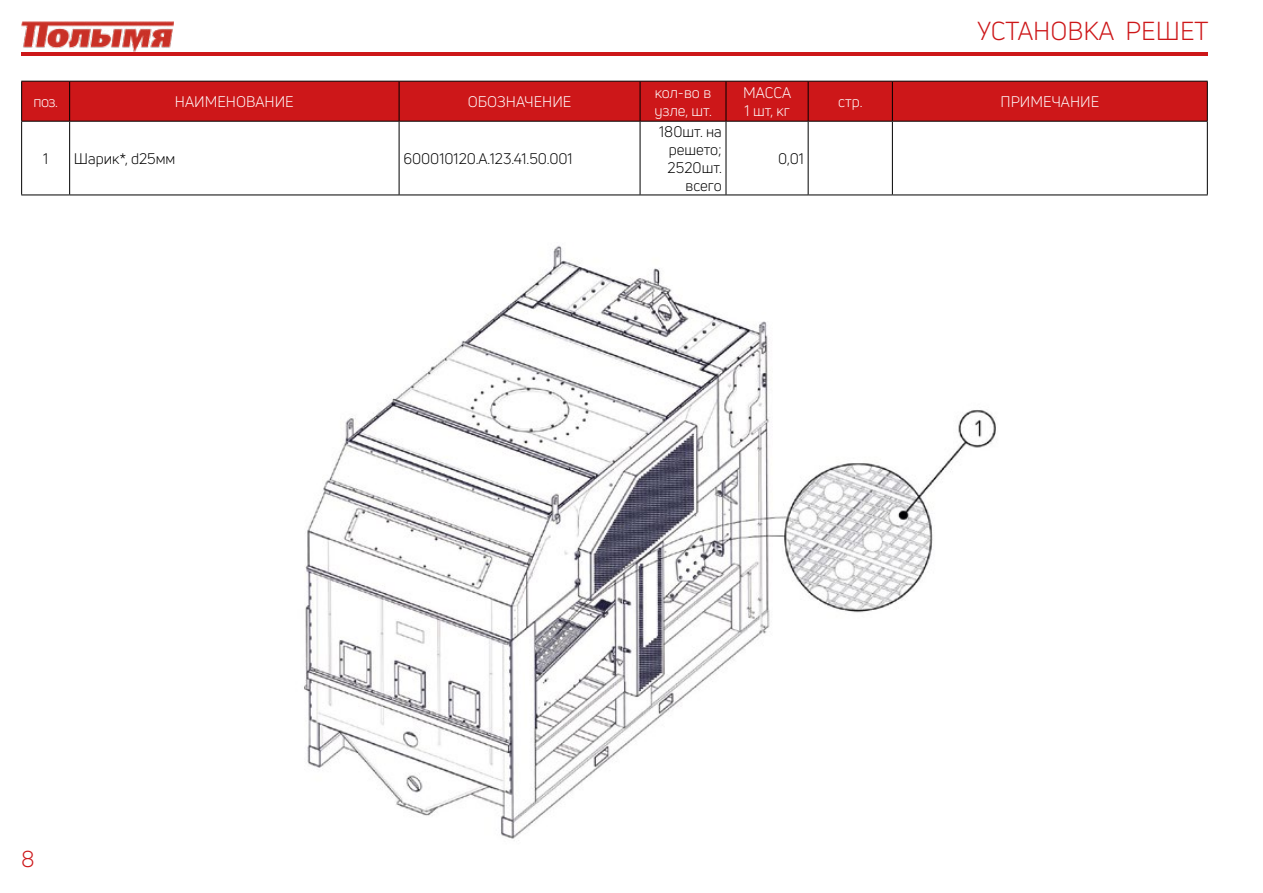
<style>
.page{position:relative;width:1263px;height:893px;background:#fff}
.page>*{position:absolute;margin:0;border:0;box-sizing:border-box;transform-origin:0 0}
.t1{font:25.5px "Uni Neue";color:#cd1719}
.t2{font:22.5px "Uni Neue";color:#cd1719}
.t3{font:15px/18px "Uni Neue";color:#000;text-align:right}
.t4{font:15px/18px "Uni Neue";color:#fff}
</style>
<div class="page">
<hr style="left:21px;top:52px;width:1187px;height:3px;background:#cd1719">
<img style="left:21px;top:22px;width:153px;height:30px">
<img style="left:304px;top:245px;width:692px;height:596px">
<div style="left:22px;top:82px;width:1185px;height:39px;background:#cd1719"></div>
<hr style="left:21px;top:81px;width:49px;height:1px;background:#000">
<hr style="left:21px;top:82px;width:1px;height:39px;background:#000">
<hr style="left:70px;top:81px;width:329px;height:1px;background:#000">
<hr style="left:69px;top:82px;width:1px;height:39px;background:#000">
<hr style="left:399px;top:81px;width:241px;height:1px;background:#000">
<hr style="left:399px;top:82px;width:1px;height:39px;background:#000">
<hr style="left:640px;top:81px;width:86px;height:1px;background:#000">
<hr style="left:640px;top:82px;width:1px;height:39px;background:#000">
<hr style="left:726px;top:81px;width:82px;height:1px;background:#000">
<hr style="left:726px;top:82px;width:1px;height:39px;background:#000">
<hr style="left:808px;top:81px;width:84px;height:1px;background:#000">
<hr style="left:808px;top:82px;width:1px;height:39px;background:#000">
<hr style="left:892px;top:81px;width:316px;height:1px;background:#000">
<hr style="left:892px;top:82px;width:1px;height:39px;background:#000">
<hr style="left:1207px;top:82px;width:1px;height:39px;background:#000">
<hr style="left:21px;top:121px;width:49px;height:1px;background:#000">
<hr style="left:21px;top:122px;width:1px;height:73px;background:#000">
<hr style="left:70px;top:121px;width:329px;height:1px;background:#000">
<hr style="left:69px;top:122px;width:1px;height:73px;background:#000">
<hr style="left:399px;top:121px;width:241px;height:1px;background:#000">
<hr style="left:399px;top:122px;width:1px;height:73px;background:#000">
<hr style="left:640px;top:121px;width:86px;height:1px;background:#000">
<hr style="left:640px;top:122px;width:1px;height:73px;background:#000">
<hr style="left:726px;top:121px;width:82px;height:1px;background:#000">
<hr style="left:726px;top:122px;width:1px;height:73px;background:#000">
<hr style="left:808px;top:121px;width:84px;height:1px;background:#000">
<hr style="left:808px;top:122px;width:1px;height:73px;background:#000">
<hr style="left:892px;top:121px;width:316px;height:1px;background:#000">
<hr style="left:892px;top:122px;width:1px;height:73px;background:#000">
<hr style="left:1207px;top:122px;width:1px;height:73px;background:#000">
<hr style="left:21px;top:195px;width:49px;height:1px;background:#000">
<hr style="left:70px;top:195px;width:329px;height:1px;background:#000">
<hr style="left:399px;top:195px;width:241px;height:1px;background:#000">
<hr style="left:640px;top:195px;width:86px;height:1px;background:#000">
<hr style="left:726px;top:195px;width:82px;height:1px;background:#000">
<hr style="left:808px;top:195px;width:84px;height:1px;background:#000">
<hr style="left:892px;top:195px;width:316px;height:1px;background:#000">
<p class="t4" style="left:34px;top:92px;width:26px">поз.</p>
<p class="t4" style="left:175px;top:92px;width:120px">НАИМЕНОВАНИЕ</p>
<p class="t4" style="left:468px;top:92px;width:105px">ОБОЗНАЧЕНИЕ</p>
<p class="t4" style="left:654px;top:83px;width:59px">кол-во в узле, шт.</p>
<p class="t4" style="left:743px;top:83px;width:50px">МАССА<br>1 шт, кг</p>
<p class="t3" style="left:43px;top:149px;width:7px">1</p>
<p class="t3" style="left:74px;top:149px;width:103px">Шарик*, d25мм</p>
<p class="t3" style="left:403px;top:149px;width:171px">600010120.А.123.41.50.001</p>
<p class="t3" style="left:659px;top:122px;width:64px">180шт. на решето;<br>2520шт. всего</p>
<p class="t3" style="left:778px;top:149px;width:27px">0,01</p>
<h1 class="t1" style="left:977px;top:16px;width:233px">УСТАНОВКА РЕШЕТ</h1>
<p class="t4" style="left:838px;top:92px;width:26px">стр.</p>
<p class="t4" style="left:1000px;top:92px;width:100px">ПРИМЕЧАНИЕ</p>
<h2 class="t2" style="left:21px;top:846px;width:15px">8</h2>
</div>
